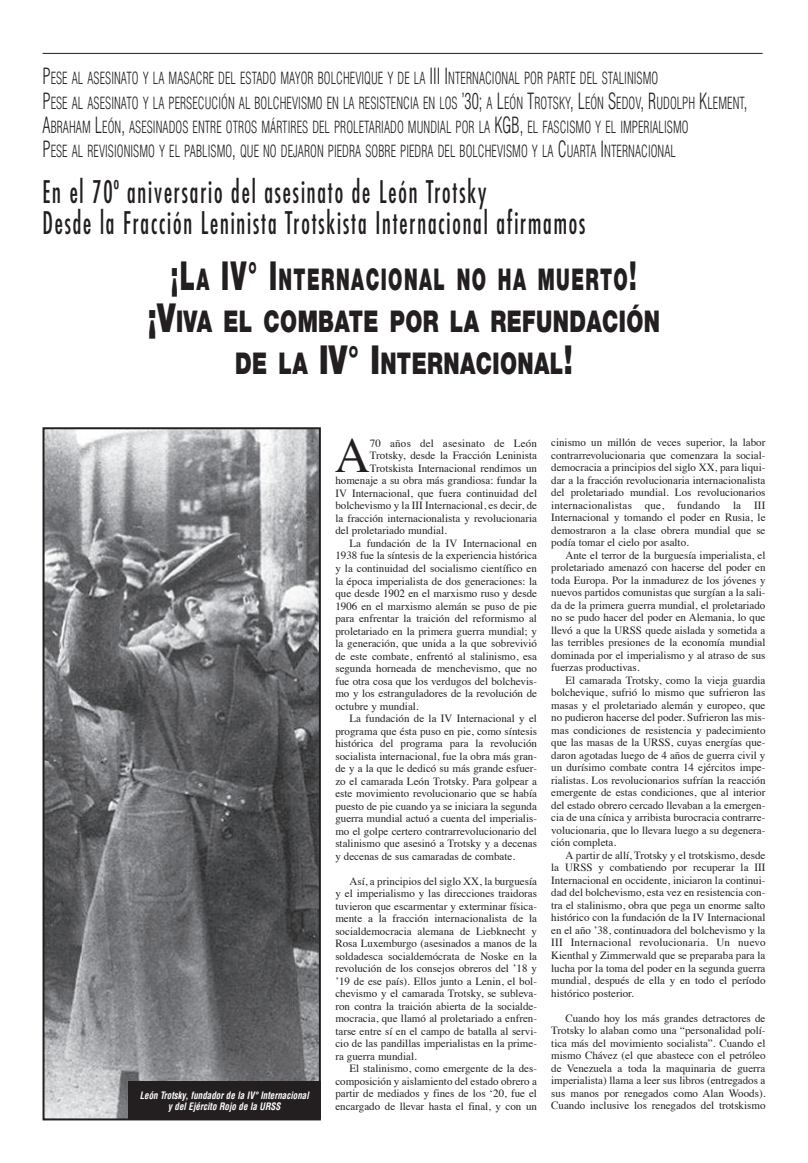
<style>
.page{position:relative;width:808px;height:1163px;background:#fff}
.page>*{position:absolute;margin:0;border:0;box-sizing:border-box;transform-origin:0 0}
.t1{font:48.7px "Times";color:#231f20}
.t2{font:condensed 30.3px/31.5px "Futura";letter-spacing:.08em;color:#231f20;scale:.74 1}
.t3{font:900 30px/42px "Helvetica Neue";letter-spacing:.02em;color:#231f20;text-align:center;scale:.6 1}
.t4{font:300 condensed 16.4px/24.3px "Helvetica";letter-spacing:.005em;color:#231f20;scale:.74 1}
.t5{font:11px/12.5px "Times";color:#231f20;text-align:justify}
.t6{font:11px "Times";letter-spacing:.02em;color:#231f20}
.t7{font:italic 700 condensed 10px/11px "Helvetica";color:#fff;text-align:center;scale:.9 1}
.s1{font-size:21.8px}
.s2{font-size:40px}
</style>
<div class="page">
<hr style="left:43px;top:53px;width:720px;height:1px;background:#231f20">
<img style="left:46px;top:430px;width:272px;height:687px">
<div style="left:43px;top:427px;width:278px;height:693px;border:2px solid #231f20"></div>
<div style="left:128px;top:1081px;width:192px;height:37px;background:#231f20"></div>
<p class="t4" style="left:42px;top:66px;width:954px"><span class="s1">P</span>ESE AL ASESINATO Y LA MASACRE DEL ESTADO MAYOR BOLCHEVIQUE Y DE LA <span class="s1">III I</span>NTERNACIONAL POR PARTE DEL STALINISMO<br><span class="s1">P</span>ESE AL ASESINATO Y LA PERSECUCIÓN AL BOLCHEVISMO EN LA RESISTENCIA EN LOS <span class="s1">’30;</span> A <span class="s1">L</span>EÓN <span class="s1">T</span>ROTSKY<span class="s1">, L</span>EÓN <span class="s1">S</span>EDOV<span class="s1">, R</span>UDOLPH <span class="s1">K</span>LEMENT<span class="s1">, A</span>BRAHAM <span class="s1">L</span>EÓN<span class="s1">,</span> ASESINADOS ENTRE OTROS MÁRTIRES DEL PROLETARIADO MUNDIAL POR LA <span class="s1">KGB,</span> EL FASCISMO Y EL IMPERIALISMO<br><span class="s1">P</span>ESE AL REVISIONISMO Y EL PABLISMO<span class="s1">,</span> QUE NO DEJARON PIEDRA SOBRE PIEDRA DEL BOLCHEVISMO Y LA <span class="s1">C</span>UARTA <span class="s1">I</span>NTERNACIONAL</p>
<h2 class="t2" style="left:42px;top:176px;width:735px">En el 70º aniversario del asesinato de León Trotsky<br>Desde la Fracción Leninista Trotskista Internacional afirmamos</h2>
<h3 class="t3" style="left:148px;top:258px;width:855px"><span class="s2">¡L</span>A <span class="s2">IV° I</span>NTERNACIONAL NO HA MUERTO<span class="s2">! ¡V</span>IVA EL COMBATE POR LA REFUNDACIÓN<br>DE LA <span class="s2">IV° I</span>NTERNACIONAL<span class="s2">!</span></h3>
<p class="t7" style="left:140px;top:1089px;width:190px">León Trotsky, fundador de la IV° Internacional y del Ejército Rojo de la URSS</p>
<h1 class="t1" style="left:335px;top:410px;width:37px">A</h1>
<p class="t6" style="left:370px;top:433px;width:169px">70 años del asesinato de León</p>
<p class="t5" style="left:370px;top:448px;width:169px">Trotsky, desde la Fracción Leninista</p>
<p class="t5" style="left:370px;top:461px;width:169px">Trotskista Internacional rendimos un</p>
<p class="t5" style="left:335px;top:473px;width:203px">homenaje a su obra más grandiosa: fundar la</p>
<p class="t5" style="left:335px;top:486px;width:203px">IV Internacional, que fuera continuidad del</p>
<p class="t5" style="left:335px;top:498px;width:203px">bolchevismo y la III Internacional, es decir, de</p>
<p class="t5" style="left:335px;top:511px;width:203px">la fracción internacionalista y revolucionaria</p>
<p class="t5" style="left:335px;top:523px;width:113px">del proletariado mundial.</p>
<p class="t5" style="left:350px;top:536px;width:189px">La fundación de la IV Internacional en</p>
<p class="t5" style="left:335px;top:548px;width:203px">1938 fue la síntesis de la experiencia histórica</p>
<p class="t5" style="left:335px;top:561px;width:203px">y la continuidad del socialismo científico en</p>
<p class="t5" style="left:335px;top:573px;width:203px">la época imperialista de dos generaciones: la</p>
<p class="t5" style="left:335px;top:586px;width:203px">que desde 1902 en el marxismo ruso y desde</p>
<p class="t5" style="left:335px;top:598px;width:203px">1906 en el marxismo alemán se puso de pie</p>
<p class="t5" style="left:335px;top:611px;width:203px">para enfrentar la traición del reformismo al</p>
<p class="t5" style="left:335px;top:623px;width:203px">proletariado en la primera guerra mundial; y</p>
<p class="t5" style="left:335px;top:636px;width:203px">la generación, que unida a la que sobrevivió</p>
<p class="t5" style="left:335px;top:648px;width:203px">de este combate, enfrentó al stalinismo, esa</p>
<p class="t5" style="left:335px;top:661px;width:203px">segunda horneada de menchevismo, que no</p>
<p class="t5" style="left:335px;top:673px;width:203px">fue otra cosa que los verdugos del bolchevis-</p>
<p class="t5" style="left:335px;top:686px;width:203px">mo y los estranguladores de la revolución de</p>
<p class="t5" style="left:335px;top:698px;width:85px">octubre y mundial.</p>
<p class="t5" style="left:350px;top:711px;width:189px">La fundación de la IV Internacional y el</p>
<p class="t5" style="left:335px;top:723px;width:203px">programa que ésta puso en pie, como síntesis</p>
<p class="t5" style="left:335px;top:736px;width:203px">histórica del programa para la revolución</p>
<p class="t5" style="left:335px;top:748px;width:203px">socialista internacional, fue la obra más gran-</p>
<p class="t5" style="left:335px;top:761px;width:203px">de y a la que le dedicó su más grande esfuer-</p>
<p class="t5" style="left:335px;top:773px;width:203px">zo el camarada León Trotsky. Para golpear a</p>
<p class="t5" style="left:335px;top:786px;width:203px">este movimiento revolucionario que se había</p>
<p class="t5" style="left:335px;top:798px;width:203px">puesto de pie cuando ya se iniciara la segunda</p>
<p class="t5" style="left:335px;top:811px;width:203px">guerra mundial actuó a cuenta del imperialis-</p>
<p class="t5" style="left:335px;top:823px;width:203px">mo el golpe certero contrarrevolucionario del</p>
<p class="t5" style="left:335px;top:836px;width:203px">stalinismo que asesinó a Trotsky y a decenas</p>
<p class="t5" style="left:335px;top:848px;width:181px">y decenas de sus camaradas de combate.</p>
<p class="t5" style="left:335px;top:873px;width:203px;text-indent:14px">Así, a principios del siglo XX, la burguesía y el imperialismo y las direcciones traidoras tuvieron que escarmentar y exterminar física&shy;mente a la fracción internacionalista de la socialdemocracia alemana de Liebknecht y Rosa Luxemburgo (asesinados a manos de la soldadesca socialdemócrata de Noske en la revolución de los consejos obreros del ’18 y ’19 de ese país). Ellos junto a Lenin, el bol&shy;chevismo y el camarada Trotsky, se subleva&shy;ron contra la traición abierta de la socialde&shy;mocracia, que llamó al proletariado a enfren&shy;tarse entre sí en el campo de batalla al servi&shy;cio de las pandillas imperialistas en la prime&shy;ra guerra mundial.</p>
<p class="t5" style="left:335px;top:1061px;width:203px;text-indent:14px">El stalinismo, como emergente de la des&shy;composición y aislamiento del estado obrero a partir de mediados y fines de los ‘20, fue el encargado de llevar hasta el final, y con un</p>
<p class="t5" style="left:551px;top:435px;width:216px">cinismo un millón de veces superior, la labor contrarrevolucionaria que comenzara la social&shy;democracia a principios del siglo XX, para liqui&shy;dar a la fracción revolucionaria internacionalista del proletariado mundial. Los revolucionarios internacionalistas que, fundando la III Internacional y tomando el poder en Rusia, le demostraron a la clase obrera mundial que se podía tomar el cielo por asalto.</p>
<p class="t5" style="left:551px;top:547px;width:216px;text-indent:14px">Ante el terror de la burguesía imperialista, el proletariado amenazó con hacerse del poder en toda Europa. Por la inmadurez de los jóvenes y nuevos partidos comunistas que surgían a la sali&shy;da de la primera guerra mundial, el proletariado no se pudo hacer del poder en Alemania, lo que llevó a que la URSS quede aislada y sometida a las terribles presiones de la economía mundial dominada por el imperialismo y al atraso de sus fuerzas productivas.</p>
<p class="t5" style="left:551px;top:672px;width:216px;text-indent:14px">El camarada Trotsky, como la vieja guardia bolchevique, sufrió lo mismo que sufrieron las masas y el proletariado alemán y europeo, que no pudieron hacerse del poder. Sufrieron las mis&shy;mas condiciones de resistencia y padecimiento que las masas de la URSS, cuyas energías que&shy;daron agotadas luego de 4 años de guerra civil y un durísimo combate contra 14 ejércitos impe&shy;rialistas. Los revolucionarios sufrían la reacción emergente de estas condiciones, que al interior del estado obrero cercado llevaban a la emergen&shy;cia de una cínica y arribista burocracia contrarre&shy;volucionaria, que lo llevara luego a su degenera&shy;ción completa.</p>
<p class="t5" style="left:551px;top:847px;width:216px;text-indent:14px">A partir de allí, Trotsky y el trotskismo, desde la URSS y combatiendo por recuperar la III Internacional en occidente, iniciaron la continui&shy;dad del bolchevismo, esta vez en resistencia con&shy;tra el stalinismo, obra que pega un enorme salto histórico con la fundación de la IV Internacional en el año ’38, continuadora del bolchevismo y la III Internacional revolucionaria. Un nuevo Kienthal y Zimmerwald que se preparaba para la lucha por la toma del poder en la segunda guerra mundial, después de ella y en todo el período histórico posterior.</p>
<p class="t5" style="left:551px;top:1010px;width:216px;text-indent:14px">Cuando hoy los más grandes detractores de Trotsky lo alaban como una “personalidad polí&shy;tica más del movimiento socialista”. Cuando el mismo Chávez (el que abastece con el petróleo de Venezuela a toda la maquinaria de guerra imperialista) llama a leer sus libros (entregados a sus manos por renegados como Alan Woods).<br>Cuando inclusive los renegados del trotskismo</p>
</div>
